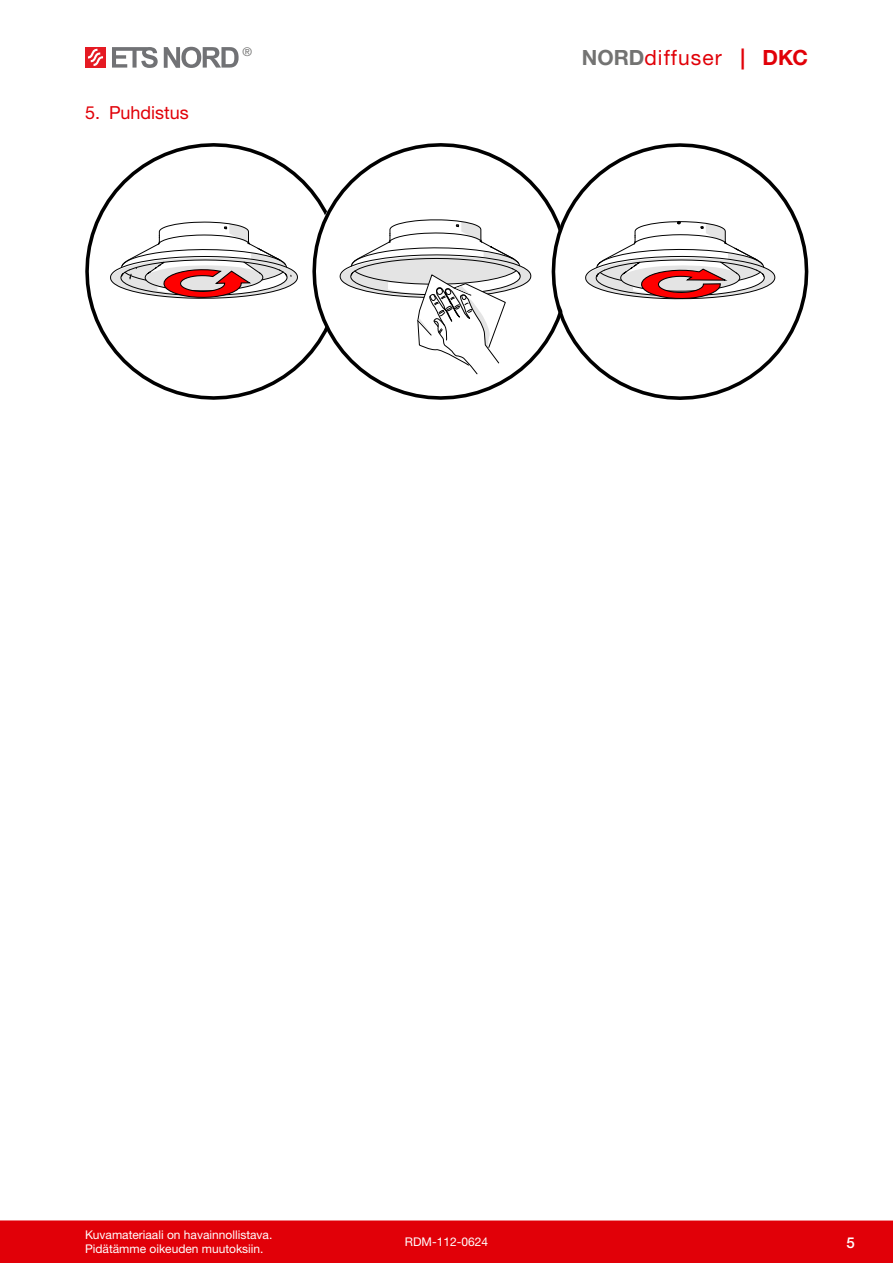
<style>
.page{position:relative;width:893px;height:1263px;background:#fff}
.page>*{position:absolute;margin:0;border:0;box-sizing:border-box;transform-origin:0 0}
.t1{font:21px "Helvetica Neue LTW1 G";letter-spacing:.05em;color:#e10008}
.t2{font:18px "Helvetica Neue LTW1 G";color:#e10008}
.t3{font:500 15px "Helvetica Neue LTW1 G";color:#fff}
.t4{font:12px/14.4px "Helvetica Neue LTW1 G";color:#fff}
.t5{font:12px "Helvetica Neue LTW1 G";color:#737372}
.s1{font-weight:700;color:#737372}
.s2{font-weight:700}
</style>
<div class="page">
<div style="left:0;top:1220px;width:893px;height:43px;background:#e10008"></div>
<div style="left:85px;top:47px;width:21px;height:21px;background:#e51a23"></div>
<svg style="left:112px;top:47px;width:46px;height:21px"></svg>
<svg style="left:164px;top:47px;width:75px;height:21px"></svg>
<svg style="left:88px;top:49px;width:15px;height:17px"></svg>
<svg style="left:85px;top:143px;width:226px;height:257px"></svg>
<svg style="left:110px;top:222px;width:188px;height:76px"></svg>
<svg style="left:311px;top:143px;width:239px;height:257px"></svg>
<svg style="left:550px;top:143px;width:258px;height:257px"></svg>
<svg style="left:585px;top:221px;width:190px;height:79px"></svg>
<svg style="left:340px;top:219px;width:191px;height:156px"></svg>
<p class="t2" style="left:85px;top:102px;width:105px">5. Puhdistus</p>
<p class="t5" style="left:243px;top:44px;width:11px">®</p>
<h1 class="t1" style="left:582px;top:44px;width:228px"><span class="s1">NORD</span>diffuser <span class="s2">| DKC</span></h1>
<p class="t4" style="left:85px;top:1227px;width:189px">Kuvamateriaali on havainnollistava.<br>Pidätämme oikeuden muutoksiin.</p>
<p class="t4" style="left:405px;top:1235px;width:85px">RDM-112-0624</p>
<p class="t3" style="left:846px;top:1233px;width:10px">5</p>
</div>
